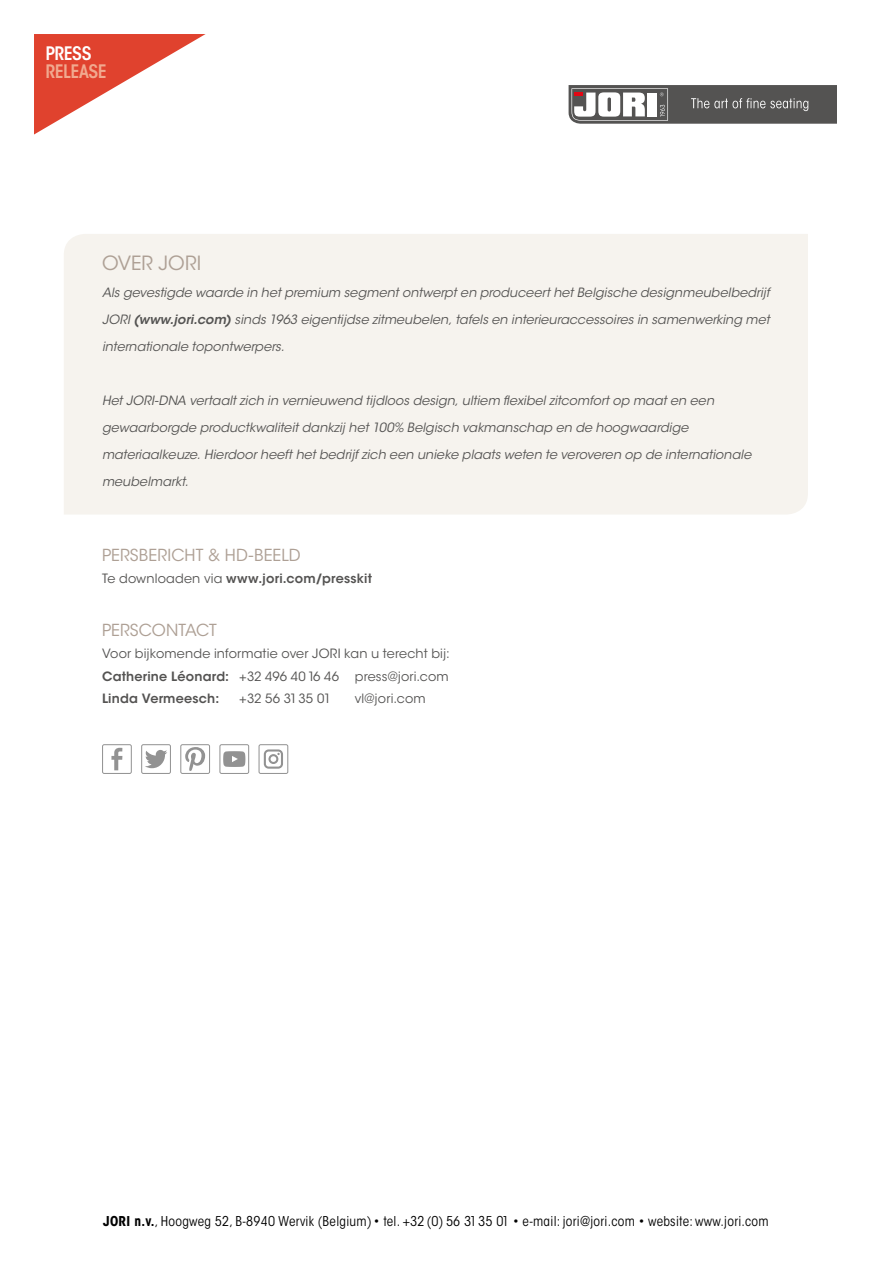
<style>
.page{position:relative;width:893px;height:1263px;background:#fff}
.page>*{position:absolute;margin:0;border:0;box-sizing:border-box;transform-origin:0 0}
.t1{font:19.5px "ITC Avant Garde Std";color:#aea095}
.t2{font:600 condensed 18.45px "ITC Avant Garde Std";letter-spacing:-.03em;color:#f1a98f}
.t3{font:600 condensed 18.45px "ITC Avant Garde Std";letter-spacing:-.03em;color:#fff}
.t4{font:16.5px "ITC Avant Garde Std";color:#aea095}
.t5{font:condensed 13.5px "ITC Avant Garde Std";letter-spacing:.02em;color:#000}
.t6{font:italic 12.75px/27px "ITC Avant Garde Std";color:#545352;text-align:justify}
.t7{font:12.75px/22.5px "ITC Avant Garde Std";letter-spacing:.015em;color:#545352;text-align:justify}
.t8{font:600 12.75px "ITC Avant Garde Std";letter-spacing:.015em;color:#545352}
.s1{font-weight:600}
.s2{font-weight:400}
.s3{font-weight:700}
</style>
<div class="page">
<div style="left:64px;top:234px;width:744px;height:280px;background:#f6f3ee"></div>
<svg style="left:34px;top:34px;width:172px;height:101px"></svg>
<svg style="left:102px;top:744px;width:30px;height:30px"></svg>
<svg style="left:141px;top:744px;width:30px;height:30px"></svg>
<svg style="left:180px;top:744px;width:30px;height:30px"></svg>
<svg style="left:219px;top:744px;width:30px;height:30px"></svg>
<svg style="left:259px;top:744px;width:29px;height:30px"></svg>
<svg style="left:569px;top:85px;width:267px;height:39px;background:#767473"></svg>
<h2 class="t3" style="left:45px;top:42px;width:48px">PRESS</h2>
<h2 class="t2" style="left:45px;top:60px;width:63px">RELEASE</h2>
<h1 class="t1" style="left:102px;top:251px;width:101px">OVER JORI</h1>
<p class="t6" style="left:102px;top:279px;width:669px">Als gevestigde waarde in het premium segment ontwerpt en produceert het Belgische designmeubelbedrijf JORI <span class="s1">(www.jori.com)</span> sinds 1963 eigentijdse zitmeubelen, tafels en interieuraccessoires in samenwerking met internationale topontwerpers.</p>
<p class="t6" style="left:102px;top:387px;width:651px;text-align:left">Het JORI-DNA vertaalt zich in vernieuwend tijdloos design, ultiem flexibel zitcomfort op maat en een gewaarborgde productkwaliteit dankzij het 100% Belgisch vakmanschap en de hoogwaardige materiaalkeuze. Hierdoor heeft het bedrijf zich een unieke plaats weten te veroveren op de internationale meubelmarkt.</p>
<p class="t4" style="left:102px;top:545px;width:200px">PERSBERICHT &amp; HD-BEELD</p>
<p class="t8" style="left:102px;top:570px;width:271px"><span class="s2">Te downloaden via</span> www.jori.com/presskit</p>
<p class="t4" style="left:102px;top:620px;width:116px">PERSCONTACT</p>
<p class="t7" style="left:102px;top:642px;width:349px">Voor bijkomende informatie over JORI kan u terecht bij:<br><span class="s1">Catherine Léonard:</span> +32 496 40 16 46 press@jori.com <span class="s1">Linda Vermeesch:</span></p>
<p class="t7" style="left:239px;top:687px;width:93px">+32 56 31 35 01</p>
<p class="t7" style="left:355px;top:687px;width:72px">vl@jori.com</p>
<p class="t5" style="left:103px;top:1213px;width:667px"><span class="s3">JORI n.v.</span>, Hoogweg 52, B-8940 Wervik (Belgium) • tel. +32 (0) 56 31 35 01 • e-mail: jori@jori.com • website: www.jori.com</p>
</div>
